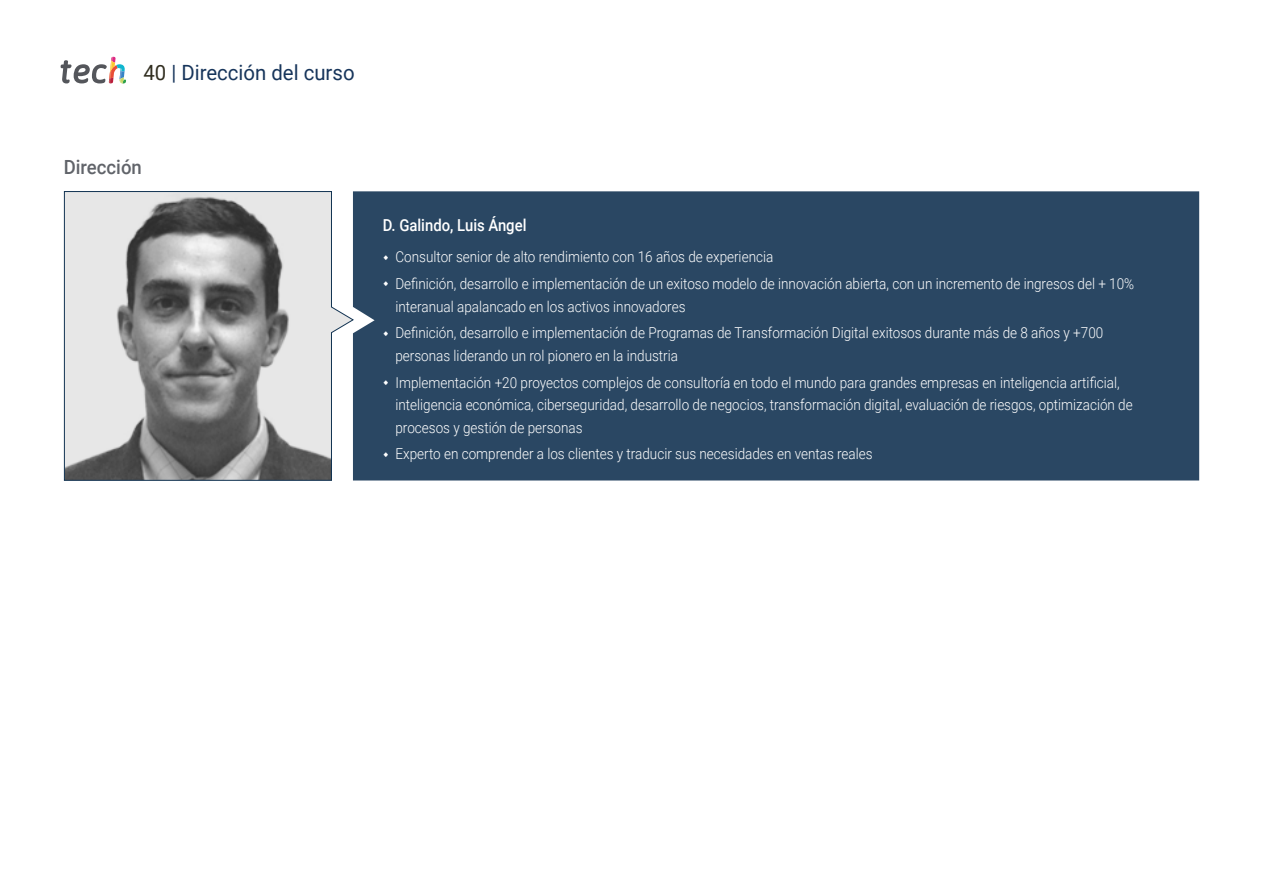
<style>
.page{position:relative;width:1263px;height:893px;background:#fff}
.page>*{position:absolute;margin:0;border:0;box-sizing:border-box;transform-origin:0 0}
.t1{font:21px "Roboto";color:#17355b}
.t2{font:500 19.5px "Roboto";color:#61646a;scale:.95 1}
.t3{font:500 16.5px "Roboto";color:#fff;scale:.9 1}
.t4{font:300 15px/26.7px "Roboto";color:#fff;scale:.9 1}
.s1{color:#312e20}
</style>
<div class="page">
<svg style="left:61px;top:57px;width:65px;height:27px"></svg>
<div style="left:354px;top:191px;width:845px;height:289px;background:#2a4763"></div>
<svg style="left:64px;top:191px;width:290px;height:290px;background:#adaeae"></svg>
<svg style="left:384px;top:255px;width:4px;height:5px"></svg>
<svg style="left:384px;top:281px;width:4px;height:5px"></svg>
<svg style="left:384px;top:331px;width:4px;height:5px"></svg>
<svg style="left:384px;top:380px;width:4px;height:5px"></svg>
<svg style="left:384px;top:452px;width:4px;height:5px"></svg>
<h1 class="t1" style="left:144px;top:57px;width:213px"><span class="s1">40</span> | Dirección del curso</h1>
<h2 class="t2" style="left:64px;top:154px;width:84px">Dirección</h2>
<p class="t3" style="left:383px;top:213px;width:161px">D. Galindo, Luis Ángel</p>
<p class="t4" style="left:395px;top:243px;width:822px">Consultor senior de alto rendimiento con 16 años de experiencia<br>Definición, desarrollo e implementación de un exitoso modelo de innovación abierta, con un incremento de ingresos del + 10%</p>
<p class="t4" style="left:395px;top:292px;width:788px">interanual apalancado en los activos innovadores<br>Definición, desarrollo e implementación de Programas de Transformación Digital exitosos durante más de 8 años y +700</p>
<p class="t4" style="left:395px;top:341px;width:806px">personas liderando un rol pionero en la industria<br>Implementación +20 proyectos complejos de consultoría en todo el mundo para grandes empresas en inteligencia artificial,</p>
<p class="t4" style="left:395px;top:393px;width:821px;line-height:22.5px">inteligencia económica, ciberseguridad, desarrollo de negocios, transformación digital, evaluación de riesgos, optimización de procesos y gestión de personas</p>
<p class="t4" style="left:395px;top:440px;width:532px">Experto en comprender a los clientes y traducir sus necesidades en ventas reales</p>
</div>
